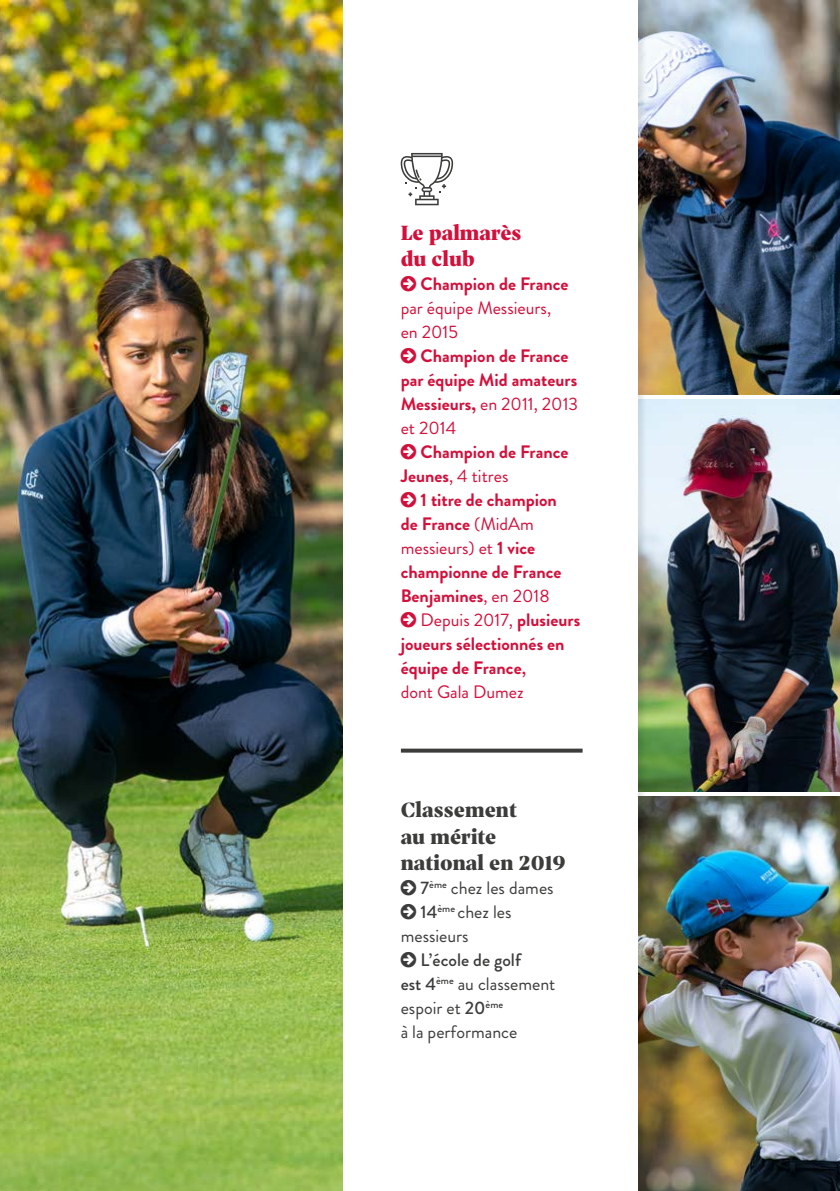
<style>
.page{position:relative;width:840px;height:1191px;background:#fff}
.page>*{position:absolute;margin:0;border:0;box-sizing:border-box;transform-origin:0 0}
.titre_h3{font:900 22px/26.4px "Prospectus Std";color:#3c3c3b}
.titre_h3-2{font:900 22px/26.4px "Prospectus Std";color:#d30f3b}
.t1{font:700 18px/24px "Brandon Grotesque";color:#d30f3b}
.t2{font:18px/24px "Brandon Grotesque";color:#3c3c3b}
.t3{font:18px/24px "Brandon Grotesque";color:#d30f3b}
.s1{font-weight:700}
.s2{font-weight:400}
.s3{font-weight:500}
</style>
<div class="page">
<img style="left:646px;top:0;width:193px;height:395px">
<img style="left:646px;top:796px;width:193px;height:395px">
<img style="left:0;top:0;width:342px;height:1191px">
<img style="left:646px;top:399px;width:193px;height:393px">
<div style="left:342px;top:0;width:304px;height:1191px;background:#000;opacity:.1"></div>
<div style="left:344px;top:0;width:293px;height:1191px;background:#fff"></div>
<svg style="left:400px;top:153px;width:53px;height:52px"></svg>
<svg style="left:400px;top:748px;width:182px;height:4px"></svg>
<p class="titre_h3-2" style="left:400px;top:219px;width:122px">Le palmarès du club</p>
<p class="t3" style="left:400px;top:272px;width:169px;text-indent:20px"><span class="s1">Champion de France </span>par équipe Messieurs, en 2015</p>
<p class="t1" style="left:400px;top:344px;width:178px;text-indent:20px">Champion de France par équipe Mid amateurs</p>
<p class="t3" style="left:400px;top:392px;width:179px"><span class="s1">Messieurs,</span> en 2011, 2013 et 2014</p>
<p class="t1" style="left:400px;top:440px;width:169px;text-indent:20px">Champion de France<br>Jeunes<span class="s2">, 4 titres</span></p>
<p class="t1" style="left:400px;top:488px;width:162px;text-indent:20px">1 titre de champion de France <span class="s2">(MidAm messieurs) et</span> 1 vice championne de France<br>Benjamines<span class="s2">, en 2018</span></p>
<p class="t1" style="left:400px;top:608px;width:181px;text-indent:20px"><span class="s2">Depuis 2017,</span> plusieurs joueurs sélectionnés en équipe de France<span class="s3">,<br></span><span class="s2">dont Gala Dumez</span></p>
<p class="titre_h3" style="left:400px;top:796px;width:167px">Classement<br>au mérite national en 2019</p>
<p class="t2" style="left:420px;top:876px;width:134px"><span class="s3">7</span><sup>ème</sup> chez les dames</p>
<p class="t2" style="left:400px;top:900px;width:112px;text-indent:20px"><span class="s3">14</span><sup>ème</sup> chez les messieurs</p>
<p class="t2" style="left:400px;top:948px;width:156px;text-indent:20px"><span class="s3">L’école de golf<br>est 4</span><sup>ème</sup> au classement espoir et <span class="s3">20</span><sup>ème<br></sup>à la performance</p>
</div>
